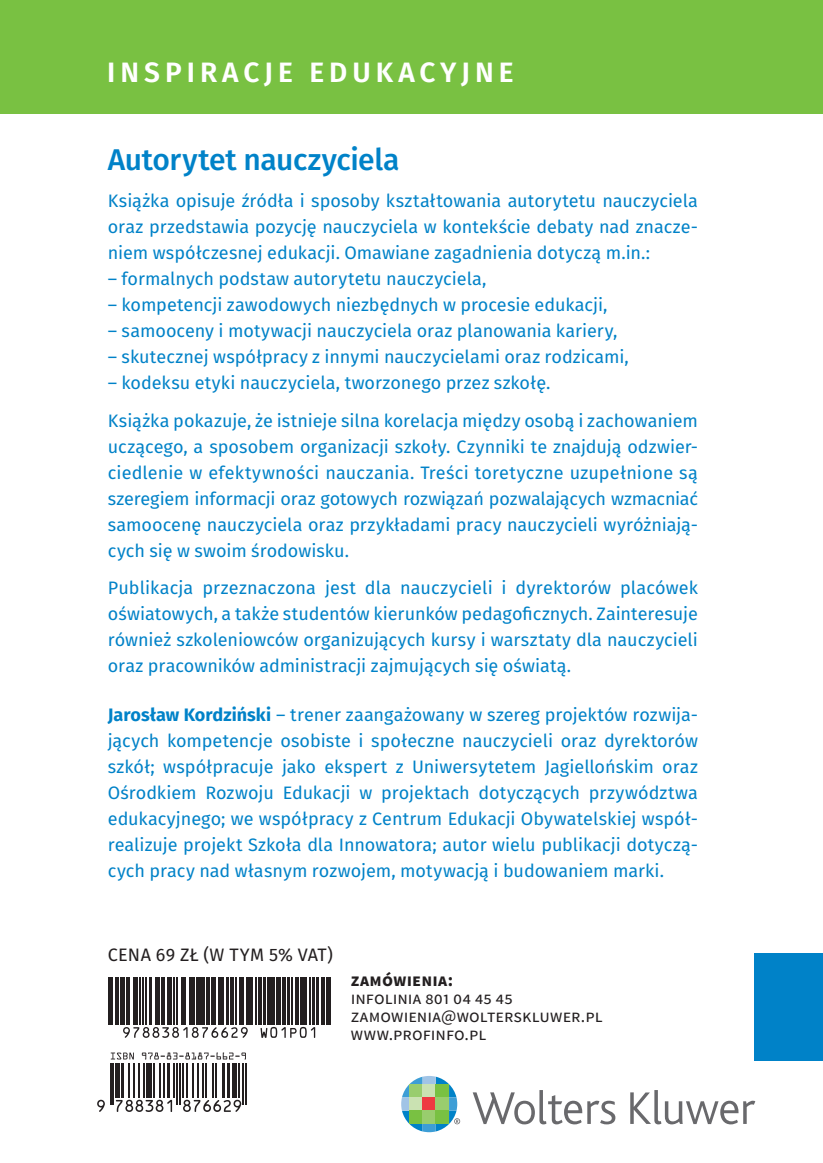
<style>
.page{position:relative;width:823px;height:1163px;background:#fff}
.page>*{position:absolute;margin:0;border:0;box-sizing:border-box;transform-origin:0 0}
.t1{font:500 30px "Fira Sans";letter-spacing:-.015em;color:#0082c8}
.t2{font:600 28px "Fira Sans";letter-spacing:.18em;color:#fff}
.t3{font:18px/26px "Fira Sans";color:#0082c8;text-align:justify}
.t4{font:18px/18px "Source Sans Pro";letter-spacing:.005em;color:#231f20}
.t5{font:18px "Fira Sans";letter-spacing:.005em;color:#231f20}
.t6{font:700 18px "Source Sans Pro";letter-spacing:.015em;color:#231f20}
.s1{font-weight:700}
</style>
<div class="page">
<div style="left:0;top:0;width:822px;height:113px;background:#79c142"></div>
<svg style="left:111px;top:1052px;width:23px;height:7px"></svg>
<svg style="left:142px;top:1052px;width:104px;height:7px"></svg>
<svg style="left:97px;top:1099px;width:8px;height:12px"></svg>
<hr style="left:110px;top:1063px;width:1px;height:41px;background:#231f20">
<hr style="left:113px;top:1063px;width:1px;height:41px;background:#231f20">
<div style="left:115px;top:1063px;width:5px;height:34px;background:#231f20"></div>
<hr style="left:121px;top:1063px;width:3px;height:34px;background:#231f20">
<hr style="left:129px;top:1063px;width:1px;height:34px;background:#231f20">
<hr style="left:133px;top:1063px;width:1px;height:34px;background:#231f20">
<hr style="left:139px;top:1063px;width:1px;height:34px;background:#231f20">
<hr style="left:143px;top:1063px;width:1px;height:34px;background:#231f20">
<div style="left:146px;top:1063px;width:5px;height:34px;background:#231f20"></div>
<hr style="left:153px;top:1063px;width:1px;height:34px;background:#231f20">
<hr style="left:159px;top:1063px;width:1px;height:34px;background:#231f20">
<hr style="left:163px;top:1063px;width:1px;height:34px;background:#231f20">
<svg style="left:116px;top:1099px;width:56px;height:12px"></svg>
<hr style="left:167px;top:1063px;width:3px;height:34px;background:#231f20">
<hr style="left:173px;top:1063px;width:1px;height:34px;background:#231f20">
<hr style="left:176px;top:1063px;width:1px;height:41px;background:#231f20">
<hr style="left:179px;top:1063px;width:1px;height:41px;background:#231f20">
<hr style="left:182px;top:1063px;width:1px;height:34px;background:#231f20">
<hr style="left:186px;top:1063px;width:1px;height:34px;background:#231f20">
<hr style="left:192px;top:1063px;width:1px;height:34px;background:#231f20">
<hr style="left:198px;top:1063px;width:1px;height:34px;background:#231f20">
<hr style="left:202px;top:1063px;width:1px;height:34px;background:#231f20">
<hr style="left:205px;top:1063px;width:1px;height:34px;background:#231f20">
<hr style="left:212px;top:1063px;width:1px;height:34px;background:#231f20">
<hr style="left:215px;top:1063px;width:1px;height:34px;background:#231f20">
<hr style="left:222px;top:1063px;width:3px;height:34px;background:#231f20">
<hr style="left:226px;top:1063px;width:3px;height:34px;background:#231f20">
<svg style="left:183px;top:1099px;width:58px;height:12px"></svg>
<hr style="left:232px;top:1063px;width:4px;height:34px;background:#231f20">
<hr style="left:238px;top:1063px;width:1px;height:34px;background:#231f20">
<hr style="left:242px;top:1063px;width:2px;height:41px;background:#231f20">
<hr style="left:245px;top:1063px;width:1px;height:41px;background:#231f20">
<hr style="left:108px;top:976px;width:3px;height:48px;background:#231f20">
<hr style="left:112px;top:976px;width:1px;height:48px;background:#231f20">
<hr style="left:115px;top:976px;width:3px;height:48px;background:#231f20">
<div style="left:120px;top:976px;width:5px;height:48px;background:#231f20"></div>
<hr style="left:126px;top:976px;width:1px;height:48px;background:#231f20">
<hr style="left:128px;top:976px;width:1px;height:48px;background:#231f20">
<hr style="left:133px;top:976px;width:4px;height:48px;background:#231f20">
<hr style="left:139px;top:976px;width:1px;height:48px;background:#231f20">
<hr style="left:143px;top:976px;width:1px;height:48px;background:#231f20">
<hr style="left:145px;top:976px;width:1px;height:48px;background:#231f20">
<hr style="left:149px;top:976px;width:3px;height:48px;background:#231f20">
<hr style="left:155px;top:976px;width:1px;height:48px;background:#231f20">
<hr style="left:157px;top:976px;width:2px;height:48px;background:#231f20">
<hr style="left:162px;top:976px;width:3px;height:48px;background:#231f20">
<hr style="left:167px;top:976px;width:1px;height:48px;background:#231f20">
<hr style="left:169px;top:976px;width:2px;height:48px;background:#231f20">
<hr style="left:174px;top:976px;width:1px;height:48px;background:#231f20">
<hr style="left:176px;top:976px;width:1px;height:48px;background:#231f20">
<div style="left:181px;top:976px;width:5px;height:48px;background:#231f20"></div>
<hr style="left:189px;top:976px;width:1px;height:48px;background:#231f20">
<hr style="left:191px;top:976px;width:2px;height:48px;background:#231f20">
<hr style="left:194px;top:976px;width:1px;height:48px;background:#231f20">
<hr style="left:196px;top:976px;width:4px;height:48px;background:#231f20">
<hr style="left:201px;top:976px;width:4px;height:48px;background:#231f20">
<hr style="left:206px;top:976px;width:3px;height:48px;background:#231f20">
<hr style="left:211px;top:976px;width:2px;height:48px;background:#231f20">
<hr style="left:214px;top:976px;width:2px;height:48px;background:#231f20">
<hr style="left:218px;top:976px;width:2px;height:48px;background:#231f20">
<hr style="left:221px;top:976px;width:3px;height:48px;background:#231f20">
<hr style="left:226px;top:976px;width:2px;height:48px;background:#231f20">
<hr style="left:230px;top:976px;width:4px;height:48px;background:#231f20">
<hr style="left:235px;top:976px;width:1px;height:48px;background:#231f20">
<hr style="left:239px;top:976px;width:2px;height:48px;background:#231f20">
<hr style="left:242px;top:976px;width:2px;height:48px;background:#231f20">
<hr style="left:246px;top:976px;width:3px;height:48px;background:#231f20">
<hr style="left:250px;top:976px;width:2px;height:48px;background:#231f20">
<hr style="left:255px;top:976px;width:1px;height:48px;background:#231f20">
<hr style="left:258px;top:976px;width:3px;height:48px;background:#231f20">
<hr style="left:264px;top:976px;width:2px;height:48px;background:#231f20">
<hr style="left:267px;top:976px;width:3px;height:48px;background:#231f20">
<hr style="left:271px;top:976px;width:4px;height:48px;background:#231f20">
<hr style="left:276px;top:976px;width:2px;height:48px;background:#231f20">
<hr style="left:279px;top:976px;width:1px;height:48px;background:#231f20">
<hr style="left:282px;top:976px;width:4px;height:48px;background:#231f20">
<hr style="left:287px;top:976px;width:2px;height:48px;background:#231f20">
<hr style="left:291px;top:976px;width:1px;height:48px;background:#231f20">
<hr style="left:295px;top:976px;width:3px;height:48px;background:#231f20">
<hr style="left:300px;top:976px;width:2px;height:48px;background:#231f20">
<hr style="left:303px;top:976px;width:4px;height:48px;background:#231f20">
<hr style="left:309px;top:976px;width:1px;height:48px;background:#231f20">
<hr style="left:312px;top:976px;width:3px;height:48px;background:#231f20">
<hr style="left:316px;top:976px;width:2px;height:48px;background:#231f20">
<hr style="left:321px;top:976px;width:4px;height:48px;background:#231f20">
<hr style="left:326px;top:976px;width:1px;height:48px;background:#231f20">
<hr style="left:328px;top:976px;width:2px;height:48px;background:#231f20">
<svg style="left:123px;top:1027px;width:124px;height:10px"></svg>
<svg style="left:260px;top:1026px;width:55px;height:11px"></svg>
<svg style="left:472px;top:1090px;width:143px;height:34px"></svg>
<svg style="left:630px;top:1090px;width:124px;height:34px"></svg>
<svg style="left:401px;top:1076px;width:59px;height:55px"></svg>
<div style="left:754px;top:952px;width:68px;height:108px;background:#0082c8"></div>
<h2 class="t2" style="left:107px;top:49px;width:408px">INSPIRACJE EDUKACYJNE</h2>
<h1 class="t1" style="left:108px;top:135px;width:293px">Autorytet nauczyciela</h1>
<p class="t3" style="left:108px;top:187px;width:591px">Książka opisuje źródła i sposoby kształtowania autorytetu nauczyciela oraz przedstawia pozycję nauczyciela w kontekście debaty nad znacze&shy;niem współczesnej edukacji. Omawiane zagadnienia dotyczą m.in.:</p>
<p class="t3" style="left:108px;top:265px;width:380px">– formalnych podstaw autorytetu nauczyciela,</p>
<p class="t3" style="left:108px;top:291px;width:501px">– kompetencji zawodowych niezbędnych w procesie edukacji,</p>
<p class="t3" style="left:108px;top:317px;width:511px">– samooceny i motywacji nauczyciela oraz planowania kariery,</p>
<p class="t3" style="left:108px;top:343px;width:522px">– skutecznej współpracy z innymi nauczycielami oraz rodzicami,</p>
<p class="t3" style="left:108px;top:364px;width:591px;line-height:37.4px">– kodeksu etyki nauczyciela, tworzonego przez szkołę.<br>Książka pokazuje, że istnieje silna korelacja między osobą i zachowaniem</p>
<p class="t3" style="left:108px;top:433px;width:591px">uczącego, a sposobem organizacji szkoły. Czynniki te znajdują odzwier&shy;ciedlenie w efektywności nauczania. Treści toretyczne uzupełnione są szeregiem informacji oraz gotowych rozwiązań pozwalających wzmacniać samoocenę nauczyciela oraz przykładami pracy nauczycieli wyróżniają&shy;cych się w swoim środowisku.</p>
<p class="t3" style="left:108px;top:574px;width:591px">Publikacja przeznaczona jest dla nauczycieli i dyrektorów placówek oświatowych, a także studentów kierunków pedagoficznych. Zainteresuje również szkoleniowców organizujących kursy i warsztaty dla nauczycieli oraz pracowników administracji zajmujących się oświatą.</p>
<p class="t3" style="left:108px;top:701px;width:591px"><span class="s1">Jarosław Kordziński</span> – trener zaangażowany w szereg projektów rozwija&shy;jących kompetencje osobiste i społeczne nauczycieli oraz dyrektorów szkół; współpracuje jako ekspert z Uniwersytetem Jagiellońskim oraz Ośrodkiem Rozwoju Edukacji w projektach dotyczących przywództwa edukacyjnego; we współpracy z Centrum Edukacji Obywatelskiej współ&shy;realizuje projekt Szkoła dla Innowatora; autor wielu publikacji dotyczą&shy;cych pracy nad własnym rozwojem, motywacją i budowaniem marki.</p>
<p class="t5" style="left:108px;top:940px;width:226px">CENA 69 ZŁ (W TYM 5% VAT)</p>
<p class="t6" style="left:350px;top:968px;width:104px">zamówienia:</p>
<p class="t4" style="left:350px;top:989px;width:253px">infolinia 801 04 45 45 zamowienia@wolterskluwer.pl www.profinfo.pl</p>
</div>
